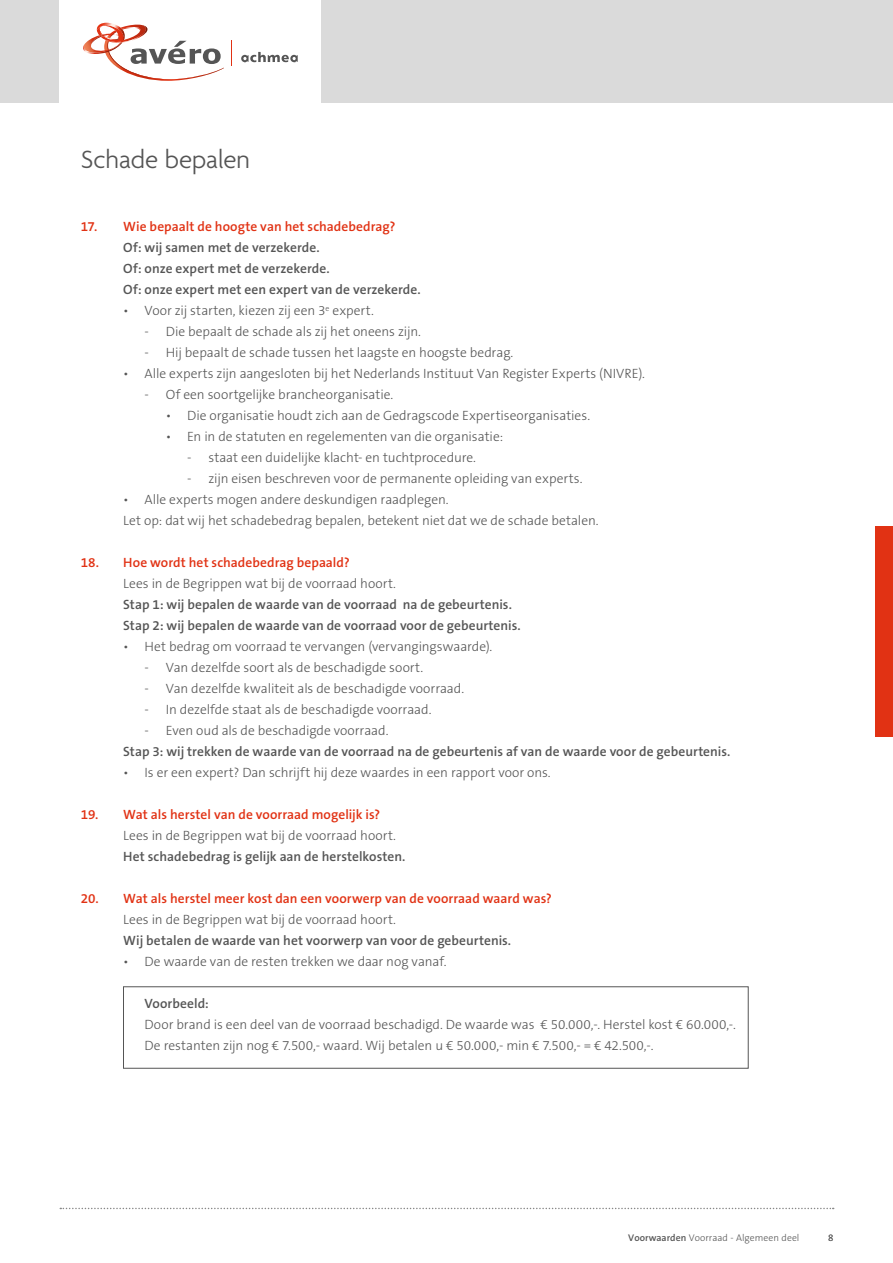
<style>
.page{position:relative;width:893px;height:1263px;background:#fff}
.page>*{position:absolute;margin:0;border:0;box-sizing:border-box;transform-origin:0 0}
.t1{font:300 27px "Agenda";color:#555}
.t2{font:300 13.5px/21px "The Sans B3";color:#555}
.t3{font:600 13.5px/21px "The Sans B6";letter-spacing:.005em;color:#555}
.t4{font:600 13.5px "The Sans B6";letter-spacing:.005em;color:#e13214}
.t5{font:300 9.75px "The Sans B3";letter-spacing:.005em;color:#555}
.s1{font-family:"The Sans B6";font-weight:600}
</style>
<div class="page">
<div style="left:0;top:0;width:893px;height:103px;background:#dadada"></div>
<div style="left:60px;top:0;width:261px;height:103px;background:#fff"></div>
<svg style="left:241px;top:52px;width:57px;height:10px"></svg>
<svg style="left:83px;top:22px;width:141px;height:59px"></svg>
<svg style="left:231px;top:41px;width:1px;height:25px"></svg>
<svg style="left:60px;top:1208px;width:774px;height:1px"></svg>
<div style="left:876px;top:526px;width:17px;height:211px;background:#e13214"></div>
<div style="left:123px;top:986px;width:625px;height:82px;border:1px solid #555"></div>
<h1 class="t1" style="left:81px;top:145px;width:171px">Schade bepalen</h1>
<p class="t4" style="left:81px;top:219px;width:316px">17. Wie bepaalt de hoogte van het schadebedrag?</p>
<p class="t3" style="left:123px;top:238px;width:299px">Of: wij samen met de verzekerde.<br>Of: onze expert met de verzekerde.<br>Of: onze expert met een expert van de verzekerde.</p>
<p class="t2" style="left:123px;top:301px;width:252px">• Voor zij starten, kiezen zij een 3<sup>e</sup> expert.</p>
<p class="t2" style="left:145px;top:322px;width:278px">- Die bepaalt de schade als zij het oneens zijn.</p>
<p class="t2" style="left:145px;top:343px;width:370px">- Hij bepaalt de schade tussen het laagste en hoogste bedrag.</p>
<p class="t2" style="left:123px;top:364px;width:523px">• Alle experts zijn aangesloten bij het Nederlands Instituut Van Register Experts (NIVRE).</p>
<p class="t2" style="left:145px;top:385px;width:250px">- Of een soortgelijke brancheorganisatie.</p>
<p class="t2" style="left:166px;top:406px;width:426px">• Die organisatie houdt zich aan de Gedragscode Expertiseorganisaties.</p>
<p class="t2" style="left:166px;top:427px;width:339px">• En in de statuten en regelementen van die organisatie:</p>
<p class="t2" style="left:187px;top:448px;width:290px">- staat een duidelijke klacht- en tuchtprocedure.</p>
<p class="t2" style="left:187px;top:469px;width:397px">- zijn eisen beschreven voor de permanente opleiding van experts.</p>
<p class="t2" style="left:123px;top:490px;width:477px">• Alle experts mogen andere deskundigen raadplegen.<br>Let op: dat wij het schadebedrag bepalen, betekent niet dat we de schade betalen.</p>
<p class="t4" style="left:81px;top:555px;width:271px">18. Hoe wordt het schadebedrag bepaald?</p>
<p class="t2" style="left:123px;top:574px;width:274px">Lees in de Begrippen wat bij de voorraad hoort.</p>
<p class="t3" style="left:123px;top:595px;width:399px">Stap 1: wij bepalen de waarde van de voorraad na de gebeurtenis.<br>Stap 2: wij bepalen de waarde van de voorraad voor de gebeurtenis.</p>
<p class="t2" style="left:123px;top:637px;width:370px">• Het bedrag om voorraad te vervangen (vervangingswaarde).</p>
<p class="t2" style="left:145px;top:658px;width:280px">- Van dezelfde soort als de beschadigde soort.</p>
<p class="t2" style="left:145px;top:679px;width:321px">- Van dezelfde kwaliteit als de beschadigde voorraad.</p>
<p class="t2" style="left:145px;top:700px;width:288px">- In dezelfde staat als de beschadigde voorraad.</p>
<p class="t2" style="left:145px;top:721px;width:245px">- Even oud als de beschadigde voorraad.</p>
<p class="t3" style="left:123px;top:742px;width:609px">Stap 3: wij trekken de waarde van de voorraad na de gebeurtenis af van de waarde voor de gebeurtenis.</p>
<p class="t2" style="left:123px;top:763px;width:429px">• Is er een expert? Dan schrijft hij deze waardes in een rapport voor ons.</p>
<p class="t4" style="left:81px;top:808px;width:301px">19. Wat als herstel van de voorraad mogelijk is?</p>
<p class="t2" style="left:123px;top:826px;width:274px">Lees in de Begrippen wat bij de voorraad hoort.</p>
<p class="t3" style="left:123px;top:847px;width:284px">Het schadebedrag is gelijk aan de herstelkosten.</p>
<p class="t4" style="left:81px;top:892px;width:473px">20. Wat als herstel meer kost dan een voorwerp van de voorraad waard was?</p>
<p class="t2" style="left:123px;top:910px;width:274px">Lees in de Begrippen wat bij de voorraad hoort.</p>
<p class="t3" style="left:123px;top:931px;width:389px">Wij betalen de waarde van het voorwerp van voor de gebeurtenis.</p>
<p class="t2" style="left:123px;top:952px;width:325px">• De waarde van de resten trekken we daar nog vanaf.</p>
<p class="t3" style="left:145px;top:994px;width:66px">Voorbeeld:</p>
<p class="t2" style="left:145px;top:1015px;width:593px">Door brand is een deel van de voorraad beschadigd. De waarde was € 50.000,-. Herstel kost € 60.000,-.<br>De restanten zijn nog € 7.500,- waard. Wij betalen u € 50.000,- min € 7.500,- = € 42.500,-.</p>
<p class="t5" style="left:628px;top:1233px;width:173px"><span class="s1">Voorwaarden</span> Voorraad - Algemeen deel</p>
<p class="t5" style="left:828px;top:1233px;width:7px">8</p>
</div>
